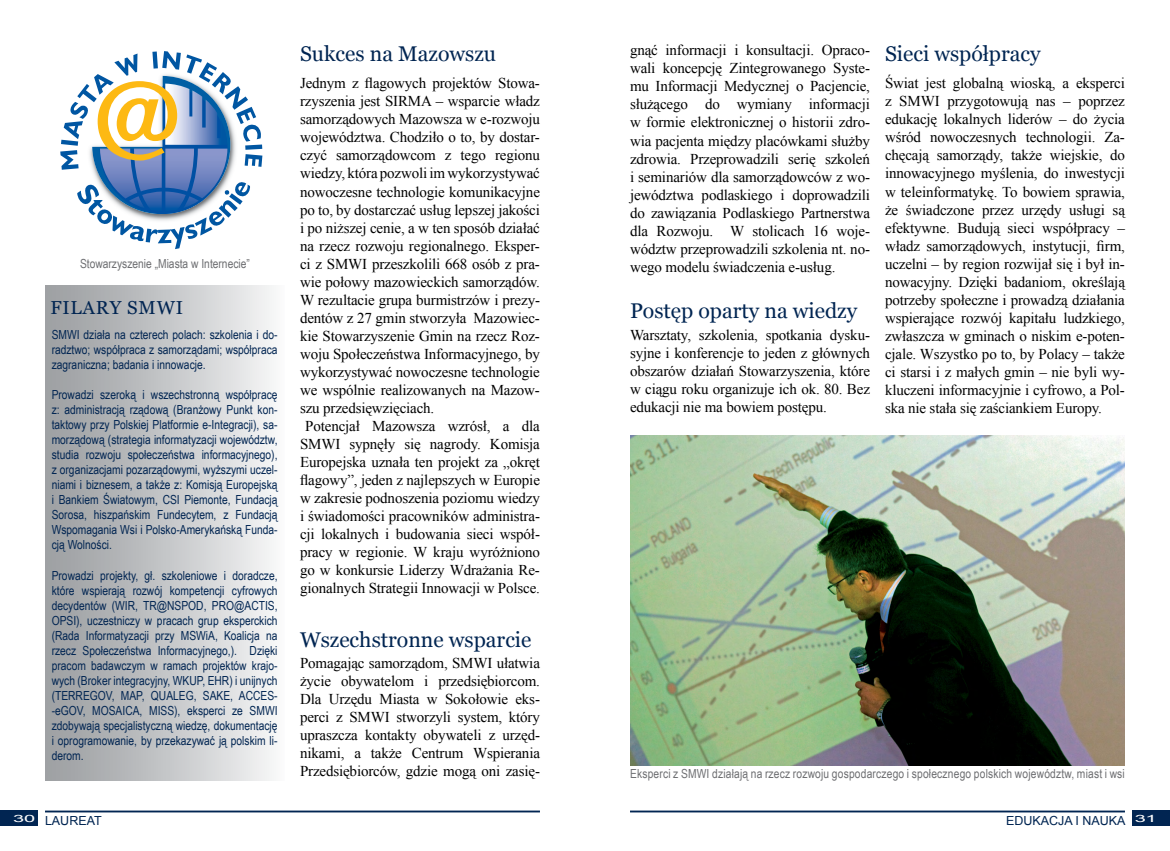
<style>
.page{position:relative;width:1170px;height:851px;background:#fff}
.page>*{position:absolute;margin:0;border:0;box-sizing:border-box;transform-origin:0 0}
.t1{font:21.25px "Georgia";color:#012552}
.t2{font:18.75px "Georgia";letter-spacing:.04em;color:#012552}
.t3{font:15px/18px "Times New Roman";letter-spacing:-.01em;color:#000;text-align:justify}
.t4{font:12.5px/15px "Arial Narrow";color:#012552;text-align:justify}
.t5{font:12.5px "Arial Narrow";letter-spacing:.015em;color:#6d6e71}
.t6{font:12.5px "Arial";color:#012552}
.t7{font:10px "Arial";color:#fff;scale:2 1}
</style>
<div class="page">
<hr style="left:630px;top:810px;width:494px;height:2px;background:#012552">
<div style="left:1131px;top:810px;width:38px;height:15px;background:#012552"></div>
<div style="left:0;top:810px;width:38px;height:15px;background:#012552"></div>
<hr style="left:45px;top:810px;width:495px;height:2px;background:#012552">
<div style="left:45px;top:285px;width:240px;height:495px;background:linear-gradient(to right,#979a9d,#f6f6f7)"></div>
<svg style="left:60px;top:51px;width:202px;height:198px"></svg>
<img style="left:630px;top:435px;width:494px;height:330px">
<p class="t5" style="left:80px;top:254px;width:171px">Stowarzyszenie „Miasta w Internecie”</p>
<p class="t2" style="left:50px;top:297px;width:134px">FILARY SMWI</p>
<p class="t4" style="left:52px;top:327px;width:8px">SMWI</p>
<p class="t4" style="left:52px;top:327px;width:227px;text-indent:32px">działa na czterech polach: szkolenia i do&shy;radztwo; współpraca z samorządami; współpraca zagraniczna; badania i innowacje.</p>
<p class="t4" style="left:52px;top:387px;width:227px">Prowadzi szeroką i wszechstronną współpracę z: administracją rządową (Branżowy Punkt kon&shy;taktowy przy Polskiej Platformie e-Integracji), sa&shy;morządową (strategia informatyzacji województw, studia rozwoju społeczeństwa informacyjnego), z organizacjami pozarządowymi, wyższymi uczel&shy;niami i biznesem, a także z: Komisją Europejską i Bankiem Światowym, CSI Piemonte, Fundacją Sorosa, hiszpańskim Fundecytem, z Fundacją Wspomagania Wsi i Polsko-Amerykańską Funda&shy;cją Wolności.</p>
<p class="t4" style="left:52px;top:567px;width:227px">Prowadzi projekty, gł. szkoleniowe i doradcze, które wspierają rozwój kompetencji cyfrowych decydentów (WIR, TR@NSPOD</p>
<p class="t4" style="left:204px;top:597px;width:75px">, PRO@ACTIS ,</p>
<p class="t4" style="left:52px;top:612px;width:7px">OPSI</p>
<p class="t4" style="left:52px;top:612px;width:227px;text-indent:24px">), uczestniczy w pracach grup eksperckich (Rada Informatyzacji przy MSW</p>
<p class="t4" style="left:52px;top:627px;width:227px;text-indent:154px">iA, Koalicja na rzecz Społeczeństwa Informacyjnego,). Dzięki pracom badawczym w ramach projektów krajo&shy;wych (Broker integracyjny, WKUP, EHR) i unijnych (TERREGO</p>
<p class="t4" style="left:106px;top:687px;width:61px">V, MAP, QUALEG</p>
<p class="t4" style="left:194px;top:687px;width:85px">, SAKE, ACCES-</p>
<p class="t4" style="left:52px;top:702px;width:48px">-eGOV, MOSAI</p>
<p class="t4" style="left:125px;top:702px;width:31px">CA, MISS</p>
<p class="t4" style="left:52px;top:702px;width:227px;text-align:left;text-indent:122px">), eksperci ze SMWI zdobywają specjalistyczną wiedzę, dokumentację i oprogramowanie, by przekazywać ją polskim li&shy;derom.</p>
<h1 class="t1" style="left:300px;top:42px;width:197px">Sukces na Mazowszu</h1>
<p class="t3" style="left:300px;top:74px;width:241px">Jednym z flagowych projektów Stowa-</p>
<p class="t3" style="left:300px;top:92px;width:241px">rzyszenia jest SIRMA – wsparcie władz</p>
<p class="t3" style="left:300px;top:110px;width:241px">samorządowych Mazowsza w e-rozwoju</p>
<p class="t3" style="left:300px;top:128px;width:241px">województwa. Chodziło o to, by dostar-</p>
<p class="t3" style="left:300px;top:146px;width:241px">czyć samorządowcom z tego regionu</p>
<p class="t3" style="left:300px;top:164px;width:241px">wiedzy, która pozwoli im wykorzystywać</p>
<p class="t3" style="left:300px;top:182px;width:241px">nowoczesne technologie komunikacyjne</p>
<p class="t3" style="left:300px;top:200px;width:241px">po to, by dostarczać usług lepszej jakości</p>
<p class="t3" style="left:300px;top:218px;width:241px">i po niższej cenie, a w ten sposób działać</p>
<p class="t3" style="left:300px;top:236px;width:241px">na rzecz rozwoju regionalnego. Eksper-</p>
<p class="t3" style="left:300px;top:254px;width:241px">ci z SMWI przeszkolili 668 osób z pra-</p>
<p class="t3" style="left:300px;top:272px;width:241px">wie połowy mazowieckich samorządów.</p>
<p class="t3" style="left:300px;top:290px;width:241px">W rezultacie grupa burmistrzów i prezy-</p>
<p class="t3" style="left:300px;top:308px;width:241px">dentów z 27 gmin stworzyła Mazowiec-</p>
<p class="t3" style="left:300px;top:326px;width:241px">kie Stowarzyszenie Gmin na rzecz Roz-</p>
<p class="t3" style="left:300px;top:344px;width:241px">woju Społeczeństwa Informacyjnego, by</p>
<p class="t3" style="left:300px;top:362px;width:241px">wykorzystywać nowoczesne technologie</p>
<p class="t3" style="left:300px;top:380px;width:241px">we wspólnie realizowanych na Mazow-</p>
<p class="t3" style="left:300px;top:398px;width:136px">szu przedsięwzięciach.</p>
<p class="t3" style="left:305px;top:416px;width:236px">Potencjał Mazowsza wzrósł, a dla</p>
<p class="t3" style="left:300px;top:434px;width:241px">SMWI sypnęły się nagrody. Komisja</p>
<p class="t3" style="left:300px;top:452px;width:241px">Europejska uznała ten projekt za „okręt</p>
<p class="t3" style="left:300px;top:470px;width:241px">flagowy”, jeden z najlepszych w Europie</p>
<p class="t3" style="left:300px;top:488px;width:241px">w zakresie podnoszenia poziomu wiedzy</p>
<p class="t3" style="left:300px;top:506px;width:241px">i świadomości pracowników administra-</p>
<p class="t3" style="left:300px;top:524px;width:241px">cji lokalnych i budowania sieci współ-</p>
<p class="t3" style="left:300px;top:542px;width:241px">pracy w regionie. W kraju wyróżniono</p>
<p class="t3" style="left:300px;top:560px;width:241px">go w konkursie Liderzy Wdrażania Re-</p>
<p class="t3" style="left:300px;top:578px;width:241px">gionalnych Strategii Innowacji w Polsce.</p>
<h1 class="t1" style="left:300px;top:627px;width:233px">Wszechstronne wsparcie</h1>
<p class="t3" style="left:300px;top:653px;width:241px">Pomagając samorządom, SMWI ułatwia życie obywatelom i przedsiębiorcom.<br>Dla Urzędu Miasta w Sokołowie eks&shy;perci z SMWI stworzyli system, który upraszcza kontakty obywateli z urzęd&shy;nikami, a także Centrum Wspierania Przedsiębiorców, gdzie mogą oni zasię-</p>
<p class="t3" style="left:630px;top:41px;width:241px">gnąć informacji i konsultacji. Opraco&shy;wali koncepcję Zintegrowanego Syste&shy;mu Informacji Medycznej o Pacjencie, służącego do wymiany informacji w formie elektronicznej o historii zdro&shy;wia pacjenta między placówkami służby zdrowia. Przeprowadzili serię szkoleń i seminariów dla samorządowców z wo&shy;jewództwa podlaskiego i doprowadzili do zawiązania Podlaskiego Partnerstwa dla Rozwoju. W stolicach 16 woje&shy;wództw przeprowadzili szkolenia nt. no&shy;wego modelu świadczenia e-usług.</p>
<h1 class="t1" style="left:630px;top:299px;width:228px">Postęp oparty na wiedzy</h1>
<p class="t3" style="left:630px;top:325px;width:241px">Warsztaty, szkolenia, spotkania dysku&shy;syjne i konferencje to jeden z głównych obszarów działań Stowarzyszenia, które w ciągu roku organizuje ich ok. 80. Bez edukacji nie ma bowiem postępu.</p>
<h1 class="t1" style="left:884px;top:42px;width:157px">Sieci współpracy</h1>
<p class="t3" style="left:884px;top:74px;width:241px">Świat jest globalną wioską, a eksperci z SMWI przygotowują nas – poprzez edukację lokalnych liderów – do życia wśród nowoczesnych technologii. Za&shy;chęcają samorządy, także wiejskie, do innowacyjnego myślenia, do inwestycji w teleinformatykę. To bowiem sprawia, że świadczone przez urzędy usługi są efektywne. Budują sieci współpracy – władz samorządowych, instytucji, firm, uczelni – by region rozwijał się i był in&shy;nowacyjny. Dzięki badaniom, określają potrzeby społeczne i prowadzą działania wspierające rozwój kapitału ludzkiego, zwłaszcza w gminach o niskim e-poten&shy;cjale. Wszystko po to, by Polacy – także ci starsi i z małych gmin – nie byli wy&shy;kluczeni informacyjnie i cyfrowo, a Pol&shy;ska nie stała się zaściankiem Europy.</p>
<p class="t5" style="left:630px;top:764px;width:59px">Eksperci z SMWI</p>
<p class="t5" style="left:712px;top:764px;width:414px">działają na rzecz rozwoju gospodarczego i społecznego polskich województw, miast i wsi</p>
<p class="t6" style="left:13px;top:811px;width:90px"><sup>30</sup> LAUREAT</p>
<p class="t7" style="left:1134px;top:811px;width:13px">31</p>
<p class="t6" style="left:1006px;top:811px;width:121px">EDUKACJA I NAUKA</p>
</div>
